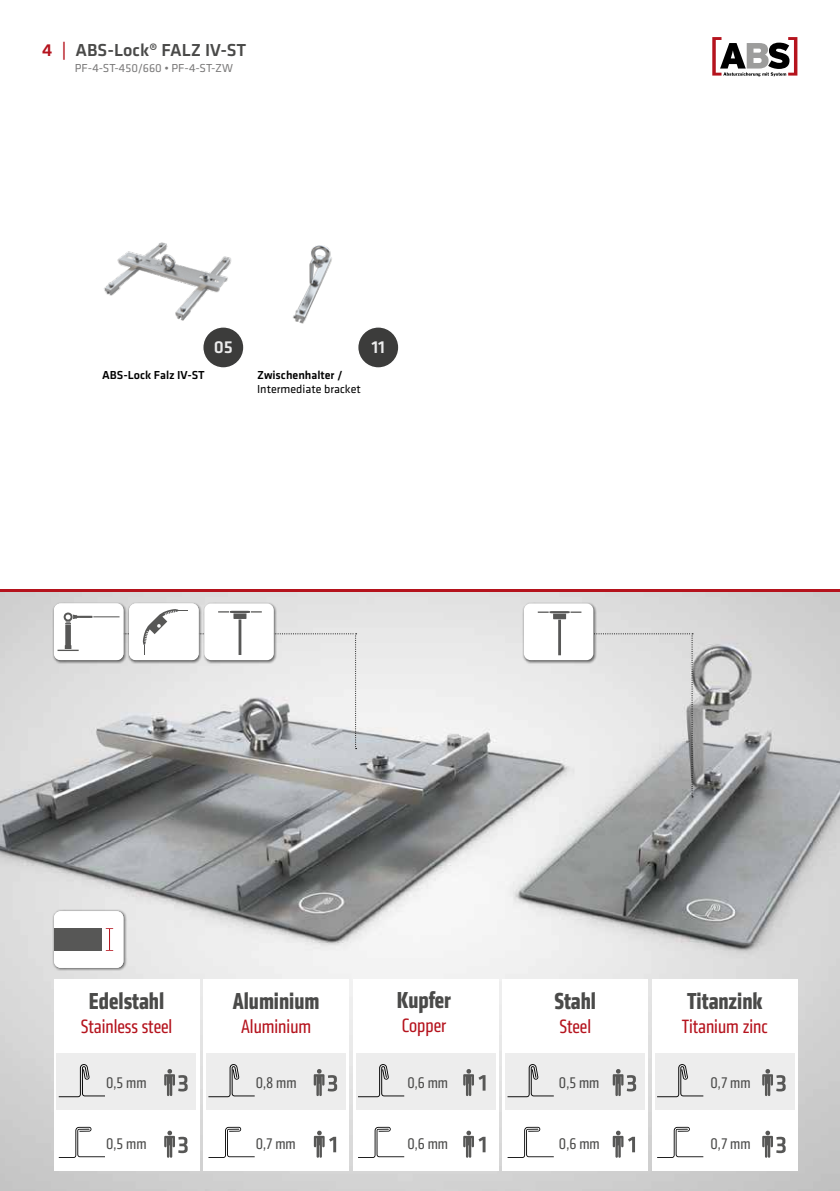
<style>
.page{position:relative;width:840px;height:1191px;background:#fff}
.page>*{position:absolute;margin:0;border:0;box-sizing:border-box;transform-origin:0 0}
.t1{font:700 24px "Klavika Condensed";color:#4a4a49}
.t2{font:20px "Klavika Condensed";color:#b5131d}
.t3{font:500 18px "Klavika Basic";color:#4a4a49}
.t4{font:500 18px "Klavika Basic";color:#ededed}
.t5{font:16px "Klavika Condensed";color:#4a4a49}
.t6{font:500 12px "Klavika Basic";color:#000}
.t7{font:12px "Klavika Basic";color:#7c7b7b}
.t8{font:12px "Klavika Basic";color:#000}
.s1{color:#b5131d}
</style>
<div class="page">
<svg style="left:712px;top:37px;width:85px;height:39px"></svg>
<img style="left:104px;top:242px;width:128px;height:79px">
<div style="left:202px;top:327px;width:42px;height:41px;background:#3c3c3b;border-radius:50%"></div>
<div style="left:202px;top:326px;width:42px;height:43px;border:2px solid #fff;border-radius:50%"></div>
<img style="left:292px;top:245px;width:40px;height:79px">
<div style="left:357px;top:327px;width:41px;height:41px;background:#3c3c3b;border-radius:50%"></div>
<div style="left:357px;top:326px;width:42px;height:43px;border:2px solid #fff;border-radius:50%"></div>
<img style="left:0;top:592px;width:839px;height:599px">
<hr style="left:0;top:589px;width:839px;height:3px;background:#b5131d">
<div style="left:52px;top:602px;width:75px;height:61px;background:#000;opacity:.6"></div>
<div style="left:522px;top:602px;width:74px;height:61px;background:#000;opacity:.6"></div>
<div style="left:523px;top:603px;width:70px;height:57px;background:#fff;border-radius:7px"></div>
<svg style="left:537px;top:611px;width:155px;height:186px;background:#dfdfdf"></svg>
<svg style="left:54px;top:603px;width:302px;height:146px"></svg>
<div style="left:52px;top:909px;width:75px;height:62px;background:#000;opacity:.6"></div>
<svg style="left:54px;top:911px;width:69px;height:56px"></svg>
<div style="left:54px;top:928px;width:48px;height:22px;background:#575756"></div>
<div style="left:54px;top:979px;width:145px;height:191px;background:#fff"></div>
<div style="left:56px;top:1053px;width:140px;height:56px;background:#ededed"></div>
<svg style="left:59px;top:1064px;width:46px;height:33px"></svg>
<svg style="left:59px;top:1126px;width:46px;height:32px"></svg>
<svg style="left:164px;top:1069px;width:23px;height:27px"></svg>
<svg style="left:164px;top:1130px;width:23px;height:27px"></svg>
<div style="left:203px;top:979px;width:145px;height:191px;background:#fff"></div>
<div style="left:206px;top:1053px;width:140px;height:56px;background:#ededed"></div>
<svg style="left:208px;top:1064px;width:46px;height:33px"></svg>
<svg style="left:208px;top:1126px;width:46px;height:32px"></svg>
<svg style="left:314px;top:1130px;width:22px;height:27px"></svg>
<svg style="left:313px;top:1069px;width:24px;height:27px"></svg>
<div style="left:502px;top:979px;width:145px;height:191px;background:#fff"></div>
<div style="left:505px;top:1053px;width:139px;height:56px;background:#ededed"></div>
<svg style="left:507px;top:1064px;width:46px;height:33px"></svg>
<svg style="left:507px;top:1126px;width:46px;height:32px"></svg>
<svg style="left:612px;top:1130px;width:22px;height:27px"></svg>
<svg style="left:612px;top:1069px;width:23px;height:27px"></svg>
<div style="left:651px;top:979px;width:146px;height:191px;background:#fff"></div>
<div style="left:654px;top:1053px;width:140px;height:56px;background:#ededed"></div>
<svg style="left:657px;top:1064px;width:46px;height:33px"></svg>
<svg style="left:657px;top:1126px;width:46px;height:32px"></svg>
<svg style="left:762px;top:1069px;width:23px;height:27px"></svg>
<svg style="left:762px;top:1130px;width:23px;height:27px"></svg>
<div style="left:353px;top:979px;width:145px;height:191px;background:#fff"></div>
<div style="left:355px;top:1053px;width:140px;height:56px;background:#ededed"></div>
<svg style="left:358px;top:1064px;width:46px;height:33px"></svg>
<svg style="left:358px;top:1126px;width:46px;height:32px"></svg>
<svg style="left:463px;top:1130px;width:22px;height:27px"></svg>
<svg style="left:463px;top:1069px;width:22px;height:27px"></svg>
<p class="t3" style="left:42px;top:38px;width:206px"><span class="s1">4 |</span> ABS-Lock® FALZ IV-ST</p>
<p class="t7" style="left:75px;top:60px;width:159px">PF-4-ST-450/660 • PF-4-ST-ZW</p>
<p class="t6" style="left:102px;top:367px;width:104px">ABS-Lock Falz IV-ST</p>
<p class="t4" style="left:214px;top:335px;width:21px">05</p>
<p class="t6" style="left:257px;top:367px;width:87px">Zwischenhalter /</p>
<p class="t8" style="left:257px;top:381px;width:105px">Intermediate bracket</p>
<p class="t4" style="left:371px;top:335px;width:15px">11</p>
<h1 class="t1" style="left:89px;top:985px;width:77px">Edelstahl</h1>
<p class="t2" style="left:81px;top:1014px;width:93px">Stainless steel</p>
<h1 class="t1" style="left:233px;top:985px;width:88px">Aluminium</h1>
<p class="t2" style="left:241px;top:1014px;width:72px">Aluminium</p>
<h1 class="t1" style="left:396px;top:985px;width:56px">Kupfer</h1>
<p class="t2" style="left:401px;top:1014px;width:46px">Copper</p>
<h1 class="t1" style="left:554px;top:985px;width:43px">Stahl</h1>
<p class="t2" style="left:559px;top:1014px;width:33px">Steel</p>
<h1 class="t1" style="left:686px;top:985px;width:77px">Titanzink</h1>
<p class="t2" style="left:681px;top:1014px;width:88px">Titanium zinc</p>
<p class="t5" style="left:106px;top:1073px;width:42px">0,5 mm</p>
<p class="t5" style="left:255px;top:1073px;width:42px">0,8 mm</p>
<p class="t5" style="left:407px;top:1073px;width:42px">0,6 mm</p>
<p class="t5" style="left:558px;top:1073px;width:42px">0,5 mm</p>
<p class="t5" style="left:710px;top:1073px;width:41px">0,7 mm</p>
<p class="t5" style="left:106px;top:1134px;width:42px">0,5 mm</p>
<p class="t5" style="left:255px;top:1134px;width:41px">0,7 mm</p>
<p class="t5" style="left:407px;top:1134px;width:42px">0,6 mm</p>
<p class="t5" style="left:558px;top:1134px;width:42px">0,6 mm</p>
<p class="t5" style="left:710px;top:1134px;width:41px">0,7 mm</p>
</div>
